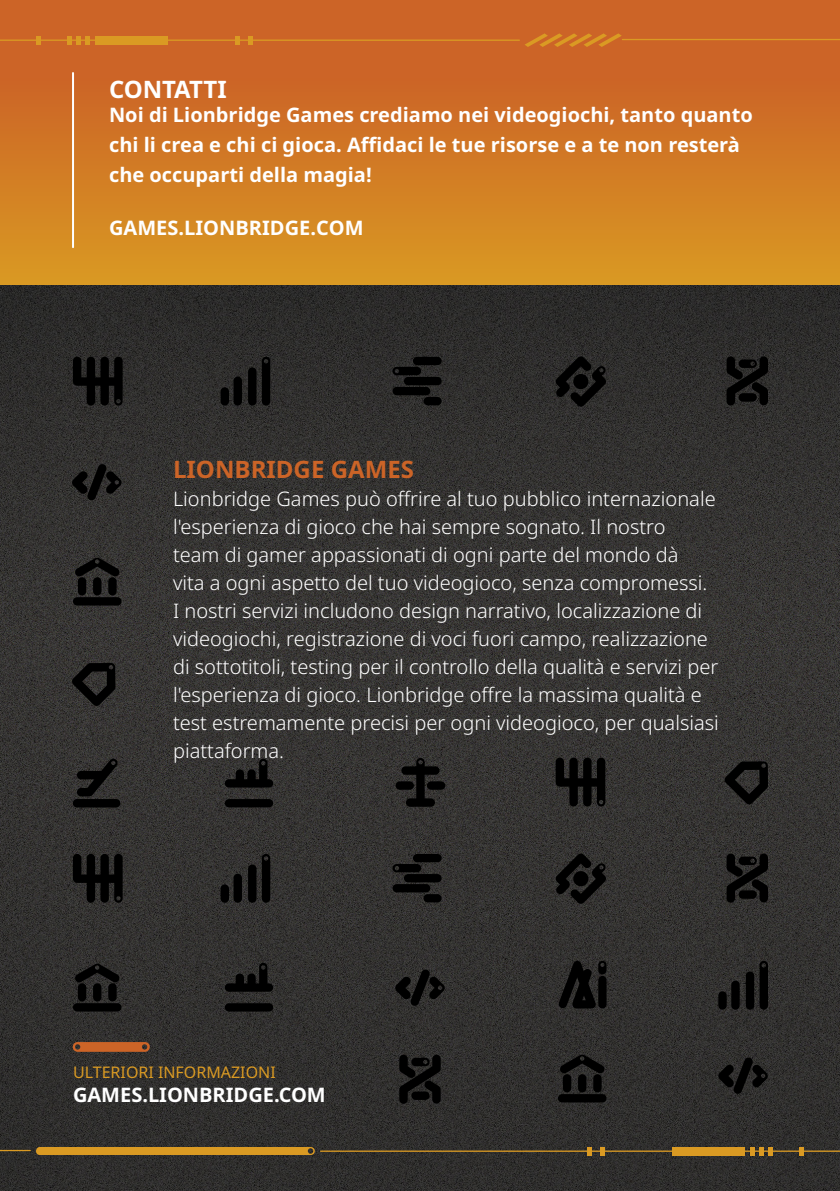
<style>
.page{position:relative;width:840px;height:1191px;background:#fff}
.page>*{position:absolute;margin:0;border:0;box-sizing:border-box;transform-origin:0 0}
.t1{font:700 24px "Noto Sans";color:#cc6427}
.t2{font:700 24px "Noto Sans";letter-spacing:-.02em;color:#fff}
.t3{font:300 20px/28px "Noto Sans";color:#fff}
.t4{font:700 20px/30px "Noto Sans";color:#fff}
.t5{font:16px "Noto Sans";color:#da9a23}
</style>
<div class="page">
<img style="left:0;top:284px;width:840px;height:907px">
<div style="left:0;top:0;width:840px;height:284px;background:#cc6427"></div>
<div style="left:0;top:78px;width:840px;height:206px;background:linear-gradient(to bottom,#cc6426,#d99923)"></div>
<hr style="left:72px;top:73px;width:2px;height:174px;background:#fff">
<svg style="left:73px;top:1042px;width:77px;height:10px"></svg>
<div style="left:78px;top:577px;width:8px;height:18px;background:#000;border-radius:4px"></div>
<div style="left:108px;top:577px;width:9px;height:18px;background:#000;border-radius:4px"></div>
<div style="left:73px;top:597px;width:48px;height:8px;background:#000;border-radius:4px"></div>
<div style="left:93px;top:577px;width:8px;height:18px;background:#000;border-radius:4px"></div>
<svg style="left:74px;top:558px;width:46px;height:18px"></svg>
<div style="left:563px;top:1074px;width:8px;height:18px;background:#000;border-radius:4px"></div>
<div style="left:593px;top:1074px;width:8px;height:18px;background:#000;border-radius:4px"></div>
<div style="left:558px;top:1094px;width:48px;height:8px;background:#000;border-radius:4px"></div>
<div style="left:578px;top:1074px;width:8px;height:18px;background:#000;border-radius:4px"></div>
<svg style="left:559px;top:1055px;width:46px;height:18px"></svg>
<div style="left:78px;top:983px;width:8px;height:18px;background:#000;border-radius:4px"></div>
<div style="left:108px;top:983px;width:9px;height:18px;background:#000;border-radius:4px"></div>
<div style="left:73px;top:1003px;width:48px;height:8px;background:#000;border-radius:4px"></div>
<div style="left:93px;top:983px;width:8px;height:18px;background:#000;border-radius:4px"></div>
<svg style="left:74px;top:964px;width:46px;height:18px"></svg>
<svg style="left:724px;top:761px;width:44px;height:43px;background:#1b1b1a"></svg>
<div style="left:395px;top:781px;width:19px;height:9px;background:#000;border-radius:4px"></div>
<div style="left:427px;top:781px;width:18px;height:9px;background:#000;border-radius:4px"></div>
<svg style="left:401px;top:758px;width:38px;height:49px;background:#191818"></svg>
<div style="left:225px;top:799px;width:48px;height:8px;background:#000;border-radius:4px"></div>
<svg style="left:225px;top:759px;width:48px;height:28px"></svg>
<svg style="left:77px;top:759px;width:41px;height:37px;background:#201f1e"></svg>
<div style="left:73px;top:799px;width:47px;height:8px;background:#000;border-radius:4px"></div>
<div style="left:225px;top:1003px;width:48px;height:8px;background:#000;border-radius:4px"></div>
<svg style="left:225px;top:963px;width:48px;height:29px"></svg>
<svg style="left:558px;top:961px;width:48px;height:47px;background:#151413"></svg>
<svg style="left:73px;top:357px;width:50px;height:49px;background:#111110"></svg>
<div style="left:233px;top:377px;width:9px;height:29px;background:#000;border-radius:4px"></div>
<svg style="left:262px;top:357px;width:8px;height:49px"></svg>
<div style="left:248px;top:367px;width:8px;height:39px;background:#000;border-radius:4px"></div>
<div style="left:220px;top:387px;width:9px;height:19px;background:#000;border-radius:4px"></div>
<div style="left:392px;top:387px;width:38px;height:8px;background:#000;border-radius:4px"></div>
<div style="left:404px;top:377px;width:37px;height:8px;background:#000;border-radius:4px"></div>
<div style="left:423px;top:397px;width:18px;height:8px;background:#000;border-radius:4px"></div>
<svg style="left:392px;top:367px;width:29px;height:8px"></svg>
<div style="left:413px;top:357px;width:28px;height:8px;background:#000;border-radius:4px"></div>
<svg style="left:726px;top:356px;width:42px;height:50px;background:#141313"></svg>
<div style="left:738px;top:393px;width:18px;height:9px;background:#000;border-radius:4px"></div>
<svg style="left:555px;top:356px;width:51px;height:51px;background:#1a1919"></svg>
<svg style="left:73px;top:854px;width:50px;height:49px;background:#131212"></svg>
<div style="left:233px;top:874px;width:9px;height:29px;background:#000;border-radius:4px"></div>
<svg style="left:262px;top:854px;width:8px;height:49px"></svg>
<div style="left:248px;top:864px;width:8px;height:39px;background:#000;border-radius:4px"></div>
<div style="left:220px;top:884px;width:9px;height:19px;background:#000;border-radius:4px"></div>
<div style="left:392px;top:884px;width:38px;height:8px;background:#000;border-radius:4px"></div>
<div style="left:404px;top:874px;width:37px;height:8px;background:#000;border-radius:4px"></div>
<div style="left:423px;top:894px;width:18px;height:8px;background:#000;border-radius:4px"></div>
<svg style="left:392px;top:864px;width:29px;height:8px"></svg>
<div style="left:413px;top:854px;width:28px;height:8px;background:#000;border-radius:4px"></div>
<svg style="left:726px;top:853px;width:42px;height:50px;background:#161514"></svg>
<div style="left:738px;top:890px;width:18px;height:9px;background:#000;border-radius:4px"></div>
<svg style="left:555px;top:853px;width:51px;height:51px;background:#1c1c1b"></svg>
<svg style="left:72px;top:464px;width:49px;height:36px;background:#1e1d1c"></svg>
<svg style="left:718px;top:1058px;width:49px;height:36px;background:#1c1b1b"></svg>
<svg style="left:395px;top:969px;width:50px;height:37px;background:#1e1d1c"></svg>
<svg style="left:525px;top:33px;width:96px;height:14px"></svg>
<div style="left:95px;top:36px;width:73px;height:8px;background:#da9a23"></div>
<svg style="left:86px;top:36px;width:4px;height:8px"></svg>
<div style="left:67px;top:36px;width:5px;height:8px;background:#da9a23"></div>
<div style="left:76px;top:36px;width:5px;height:8px;background:#da9a23"></div>
<div style="left:36px;top:36px;width:5px;height:8px;background:#da9a23"></div>
<div style="left:235px;top:36px;width:5px;height:8px;background:#da9a23"></div>
<div style="left:248px;top:36px;width:5px;height:8px;background:#da9a23"></div>
<hr style="left:0;top:40px;width:519px;height:1px;background:#da9a23">
<hr style="left:622px;top:39px;width:218px;height:1px;background:#da9a23">
<div style="left:36px;top:1147px;width:279px;height:8px;background:#da9a23"></div>
<div style="left:671px;top:1147px;width:73px;height:8px;background:#da9a23"></div>
<div style="left:749px;top:1147px;width:5px;height:8px;background:#da9a23"></div>
<div style="left:768px;top:1147px;width:5px;height:8px;background:#da9a23"></div>
<svg style="left:759px;top:1147px;width:4px;height:8px"></svg>
<div style="left:799px;top:1147px;width:5px;height:8px;background:#da9a23"></div>
<div style="left:599px;top:1147px;width:5px;height:8px;background:#da9a23"></div>
<svg style="left:587px;top:1147px;width:4px;height:8px"></svg>
<hr style="left:320px;top:1150px;width:520px;height:2px;background:#da9a23">
<hr style="left:0;top:1150px;width:30px;height:1px;background:#da9a23">
<svg style="left:72px;top:663px;width:43px;height:43px;background:#1c1b1a"></svg>
<div style="left:731px;top:981px;width:8px;height:29px;background:#000;border-radius:4px"></div>
<svg style="left:759px;top:961px;width:9px;height:49px"></svg>
<div style="left:745px;top:971px;width:9px;height:39px;background:#000;border-radius:4px"></div>
<div style="left:718px;top:991px;width:8px;height:19px;background:#000;border-radius:4px"></div>
<svg style="left:399px;top:1055px;width:41px;height:49px;background:#131312"></svg>
<div style="left:411px;top:1091px;width:18px;height:9px;background:#000;border-radius:4px"></div>
<svg style="left:555px;top:758px;width:50px;height:48px;background:#131212"></svg>
<p class="t2" style="left:109px;top:75px;width:119px">CONTATTI</p>
<p class="t4" style="left:109px;top:100px;width:645px">Noi di Lionbridge Games crediamo nei videogiochi, tanto quanto chi li crea e chi ci gioca. Affidaci le tue risorse e a te non resterà che occuparti della magia!</p>
<p class="t4" style="left:109px;top:213px;width:256px">GAMES.LIONBRIDGE.COM</p>
<p class="t1" style="left:173px;top:456px;width:242px">LIONBRIDGE GAMES</p>
<p class="t3" style="left:173px;top:485px;width:547px">Lionbridge Games può offrire al tuo pubblico internazionale l'esperienza di gioco che hai sempre sognato. Il nostro<br>team di gamer appassionati di ogni parte del mondo dà<br>vita a ogni aspetto del tuo videogioco, senza compromessi.<br>I nostri servizi includono design narrativo, localizzazione di videogiochi, registrazione di voci fuori campo, realizzazione di sottotitoli, testing per il controllo della qualità e servizi per l'esperienza di gioco. Lionbridge offre la massima qualità e test estremamente precisi per ogni videogioco, per qualsiasi piattaforma.</p>
<p class="t5" style="left:73px;top:1063px;width:204px">ULTERIORI INFORMAZIONI</p>
<p class="t4" style="left:73px;top:1080px;width:254px">GAMES.LIONBRIDGE.COM</p>
</div>
